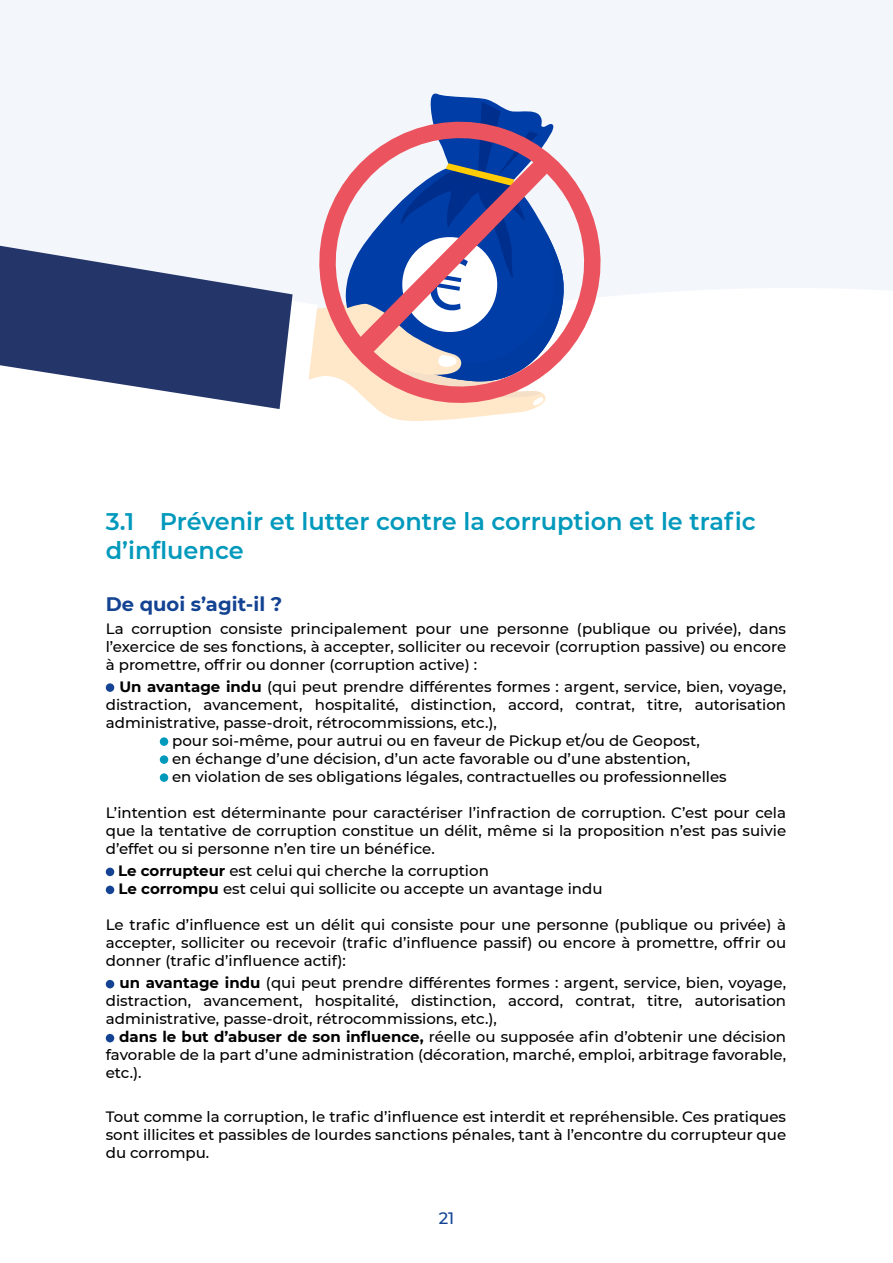
<style>
.page{position:relative;width:893px;height:1263px;background:#fff}
.page>*{position:absolute;margin:0;border:0;box-sizing:border-box;transform-origin:0 0}
.t1{font:600 24px/28.8px "Montserrat";color:#0099bc}
.t2{font:700 19.5px "Montserrat";color:#134392}
.t3{font:500 16.5px "Montserrat";color:#134392}
.t4{font:500 15px/18px "Montserrat";color:#000;text-align:justify}
.s1{font-weight:700}
</style>
<div class="page">
<div style="left:0;top:0;width:893px;height:295px;background:#f3f6fb"></div>
<div style="left:106px;top:683px;width:8px;height:9px;background:#134392;border-radius:50%"></div>
<div style="left:160px;top:737px;width:8px;height:9px;background:#0099bc;border-radius:50%"></div>
<div style="left:160px;top:755px;width:8px;height:9px;background:#0099bc;border-radius:50%"></div>
<div style="left:160px;top:773px;width:8px;height:9px;background:#0099bc;border-radius:50%"></div>
<div style="left:106px;top:868px;width:8px;height:8px;background:#134392;border-radius:50%"></div>
<div style="left:106px;top:886px;width:8px;height:8px;background:#134392;border-radius:50%"></div>
<div style="left:106px;top:980px;width:8px;height:8px;background:#134392;border-radius:50%"></div>
<div style="left:106px;top:1034px;width:8px;height:8px;background:#134392;border-radius:50%"></div>
<svg style="left:0;top:246px;width:246px;height:158px;fill:#243669"></svg>
<svg style="left:246px;top:88px;width:318px;height:333px"></svg>
<svg style="left:302px;top:104px;width:316px;height:316px"></svg>
<h1 class="t1" style="left:106px;top:506px;width:651px">3.1 Prévenir et lutter contre la corruption et le trafic d’influence</h1>
<h2 class="t2" style="left:106px;top:590px;width:178px">De quoi s’agit-il ?</h2>
<p class="t4" style="left:106px;top:619px;width:682px">La corruption consiste principalement pour une personne (publique ou privée), dans l’exercice de ses fonctions, à accepter, solliciter ou recevoir (corruption passive) ou encore à promettre, offrir ou donner (corruption active) :</p>
<p class="t4" style="left:119px;top:677px;width:668px"><span class="s1">Un avantage indu</span> (qui peut prendre différentes formes : argent, service, bien, voyage,</p>
<p class="t4" style="left:106px;top:695px;width:682px">distraction, avancement, hospitalité, distinction, accord, contrat, titre, autorisation</p>
<p class="t4" style="left:106px;top:713px;width:393px">administrative, passe-droit, rétrocommissions, etc.),</p>
<p class="t4" style="left:172px;top:731px;width:529px">pour soi-même, pour autrui ou en faveur de Pickup et/ou de Geopost,</p>
<p class="t4" style="left:172px;top:749px;width:520px">en échange d’une décision, d’un acte favorable ou d’une abstention,</p>
<p class="t4" style="left:172px;top:767px;width:556px">en violation de ses obligations légales, contractuelles ou professionnelles</p>
<p class="t4" style="left:106px;top:803px;width:682px">L’intention est déterminante pour caractériser l’infraction de corruption. C’est pour cela que la tentative de corruption constitue un délit, même si la proposition n’est pas suivie d’effet ou si personne n’en tire un bénéfice.</p>
<p class="t4" style="left:118px;top:861px;width:486px"><span class="s1">Le corrupteur</span> est celui qui cherche la corruption<br><span class="s1">Le corrompu</span> est celui qui sollicite ou accepte un avantage indu</p>
<p class="t4" style="left:106px;top:915px;width:682px">Le trafic d’influence est un délit qui consiste pour une personne (publique ou privée) à accepter, solliciter ou recevoir (trafic d’influence passif) ou encore à promettre, offrir ou donner (trafic d’influence actif):</p>
<p class="t4" style="left:106px;top:973px;width:682px;text-indent:14px"><span class="s1">un avantage indu</span> (qui peut prendre différentes formes : argent, service, bien, voyage, distraction, avancement, hospitalité, distinction, accord, contrat, titre, autorisation administrative, passe-droit, rétrocommissions, etc.),</p>
<p class="t4" style="left:106px;top:1027px;width:682px;text-indent:13px"><span class="s1">dans le but d’abuser de son influence,</span> réelle ou supposée afin d’obtenir une décision favorable de la part d’une administration (décoration, marché, emploi, arbitrage favorable, etc.).</p>
<p class="t4" style="left:106px;top:1107px;width:682px">Tout comme la corruption, le trafic d’influence est interdit et repréhensible. Ces pratiques sont illicites et passibles de lourdes sanctions pénales, tant à l’encontre du corrupteur que du corrompu.</p>
<p class="t3" style="left:439px;top:1206px;width:17px">21</p>
</div>
